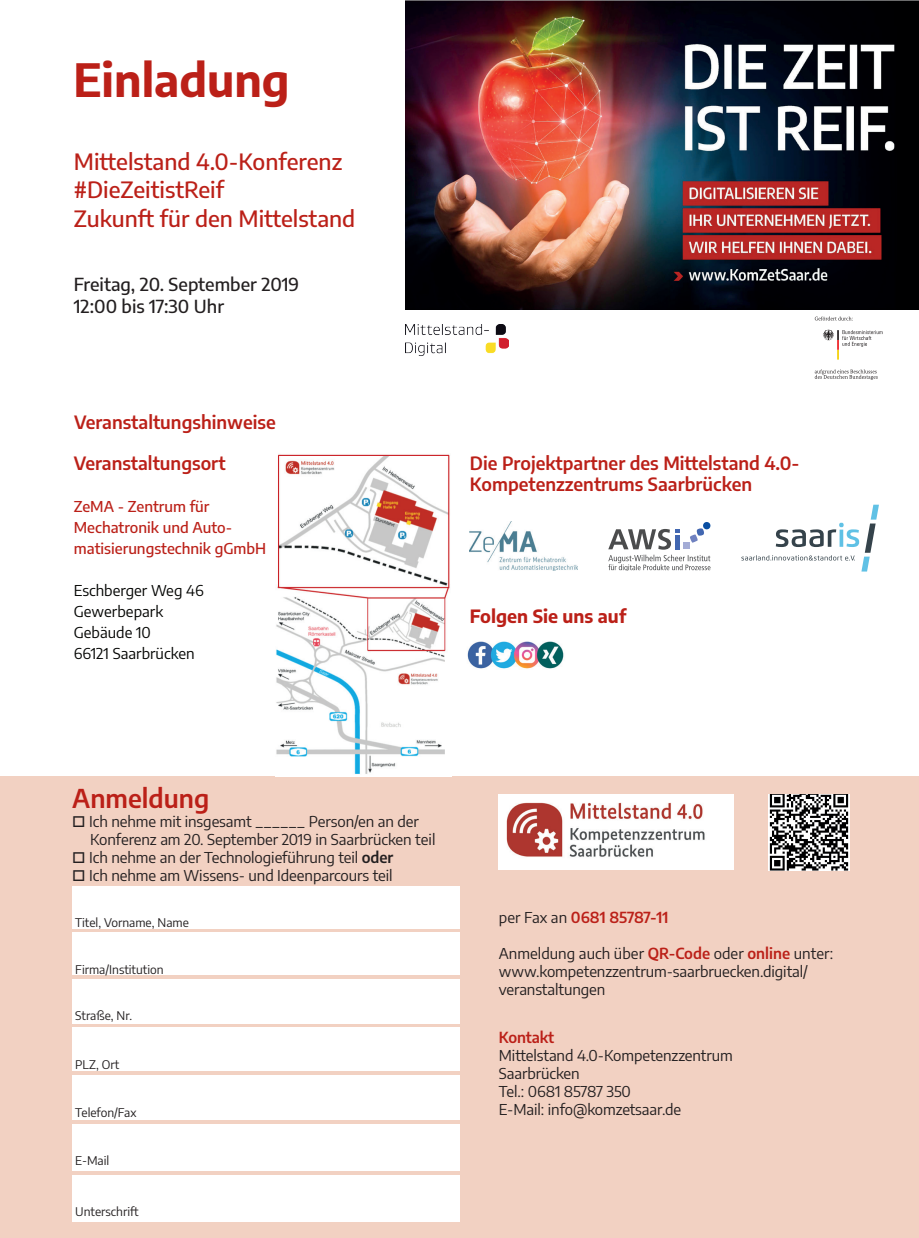
<style>
.page{position:relative;width:919px;height:1238px;background:#fff}
.page>*{position:absolute;margin:0;border:0;box-sizing:border-box;transform-origin:0 0}
.t1{font:700 45px "Encode Sans";color:#bb2018}
.t2{font:600 25.5px "Encode Sans";color:#bb2018}
.t3{font:500 22.5px/28.5px "Encode Sans";color:#bb2018}
.t4{font:600 18px/21px "Encode Sans";color:#bb2018}
.t5{font:500 18px/21.6px "Encode Sans";color:#231f20}
.t6{font:700 18px "Encode Sans";color:#bb2018}
.t7{font:15px/18px "Encode Sans";letter-spacing:-.005em;color:#231f20}
.t8{font:500 15px/21px "Encode Sans";color:#bb2018}
.t9{font:15px/21px "Encode Sans";color:#040503}
.t10{font:600 15px "Encode Sans";letter-spacing:-.005em;color:#bb2018}
.t11{font:12px "Encode Sans";color:#231f20}
.s1{font-weight:600}
.s2{font-weight:400;color:#231f20}
.s3{font-weight:600;color:#bb2018}
</style>
<div class="page">
<div style="left:0;top:776px;width:918px;height:461px;background:#f2d1c2"></div>
<div style="left:72px;top:885px;width:387px;height:43px;background:#fff"></div>
<div style="left:72px;top:932px;width:387px;height:43px;background:#fff"></div>
<div style="left:72px;top:979px;width:387px;height:44px;background:#fff"></div>
<div style="left:72px;top:1027px;width:387px;height:44px;background:#fff"></div>
<div style="left:72px;top:1075px;width:387px;height:44px;background:#fff"></div>
<div style="left:72px;top:1123px;width:387px;height:47px;background:#fff"></div>
<div style="left:72px;top:1174px;width:387px;height:47px;background:#fff"></div>
<img style="left:406px;top:0;width:512px;height:310px">
<img style="left:276px;top:454px;width:174px;height:320px">
<img style="left:469px;top:521px;width:108px;height:50px">
<svg style="left:608px;top:522px;width:103px;height:48px"></svg>
<hr style="left:675px;top:535px;width:4px;height:14px;background:#4267b1">
<div style="left:683px;top:542px;width:6px;height:7px;background:#a4acd6"></div>
<svg style="left:741px;top:504px;width:137px;height:67px"></svg>
<img style="left:499px;top:794px;width:234px;height:75px">
<svg style="left:823px;top:329px;width:59px;height:30px"></svg>
<svg style="left:814px;top:316px;width:38px;height:4px"></svg>
<svg style="left:814px;top:369px;width:63px;height:11px"></svg>
<img style="left:406px;top:325px;width:102px;height:31px">
<img style="left:467px;top:641px;width:97px;height:28px">
<img style="left:768px;top:794px;width:81px;height:76px">
<h1 class="t1" style="left:73px;top:47px;width:218px">Einladung</h1>
<h3 class="t3" style="left:74px;top:146px;width:283px">Mittelstand 4.0-Konferenz #DieZeitistReif<br>Zukunft für den Mittelstand</h3>
<p class="t5" style="left:74px;top:273px;width:227px">Freitag, 20. September 2019<br>12:00 bis 17:30 Uhr</p>
<p class="t4" style="left:74px;top:411px;width:203px">Veranstaltungshinweise</p>
<p class="t4" style="left:74px;top:451px;width:153px">Veranstaltungsort</p>
<p class="t8" style="left:74px;top:495px;width:194px">ZeMA - Zentrum für<br>Mechatronik und Auto&shy;matisierungstechnik gGmbH</p>
<p class="t9" style="left:74px;top:579px;width:131px">Eschberger Weg 46<br>Gewerbepark<br>Gebäude 10<br>66121 Saarbrücken</p>
<p class="t4" style="left:470px;top:451px;width:331px">Die Projektpartner des Mittelstand 4.0-<br>Kompetenzzentrums Saarbrücken</p>
<p class="t6" style="left:470px;top:602px;width:158px">Folgen Sie uns auf</p>
<h2 class="t2" style="left:72px;top:780px;width:138px">Anmeldung</h2>
<p class="t7" style="left:90px;top:811px;width:347px;text-indent:-18px">□ Ich nehme mit insgesamt ______ Person/en an der<br>Konferenz am 20. September 2019 in Saarbrücken teil</p>
<p class="t7" style="left:72px;top:847px;width:322px">□ Ich nehme an der Technologieführung teil <span class="s1">oder</span></p>
<p class="t7" style="left:72px;top:865px;width:322px">□ Ich nehme am Wissens- und Ideenparcours teil</p>
<p class="t11" style="left:75px;top:914px;width:115px">Titel, Vorname, Name</p>
<p class="t11" style="left:75px;top:960px;width:90px">Firma/Institution</p>
<p class="t11" style="left:75px;top:1007px;width:58px">Straße, Nr.</p>
<p class="t11" style="left:75px;top:1055px;width:46px">PLZ, Ort</p>
<p class="t11" style="left:75px;top:1103px;width:63px">Telefon/Fax</p>
<p class="t11" style="left:75px;top:1152px;width:36px">E-Mail</p>
<p class="t11" style="left:75px;top:1203px;width:65px">Unterschrift</p>
<p class="t10" style="left:499px;top:906px;width:171px"><span class="s2">per Fax an</span> 0681 85787-11</p>
<p class="t7" style="left:499px;top:943px;width:336px">Anmeldung auch über <span class="s3">QR-Code</span> oder <span class="s3">online</span> unter: www.kompetenzzentrum-saarbruecken.digital/ veranstaltungen</p>
<p class="t10" style="left:499px;top:1026px;width:57px">Kontakt</p>
<p class="t7" style="left:499px;top:1045px;width:235px">Mittelstand 4.0-Kompetenzzentrum<br>Saarbrücken<br>Tel.: 0681 85787 350<br>E-Mail: info@komzetsaar.de</p>
</div>
